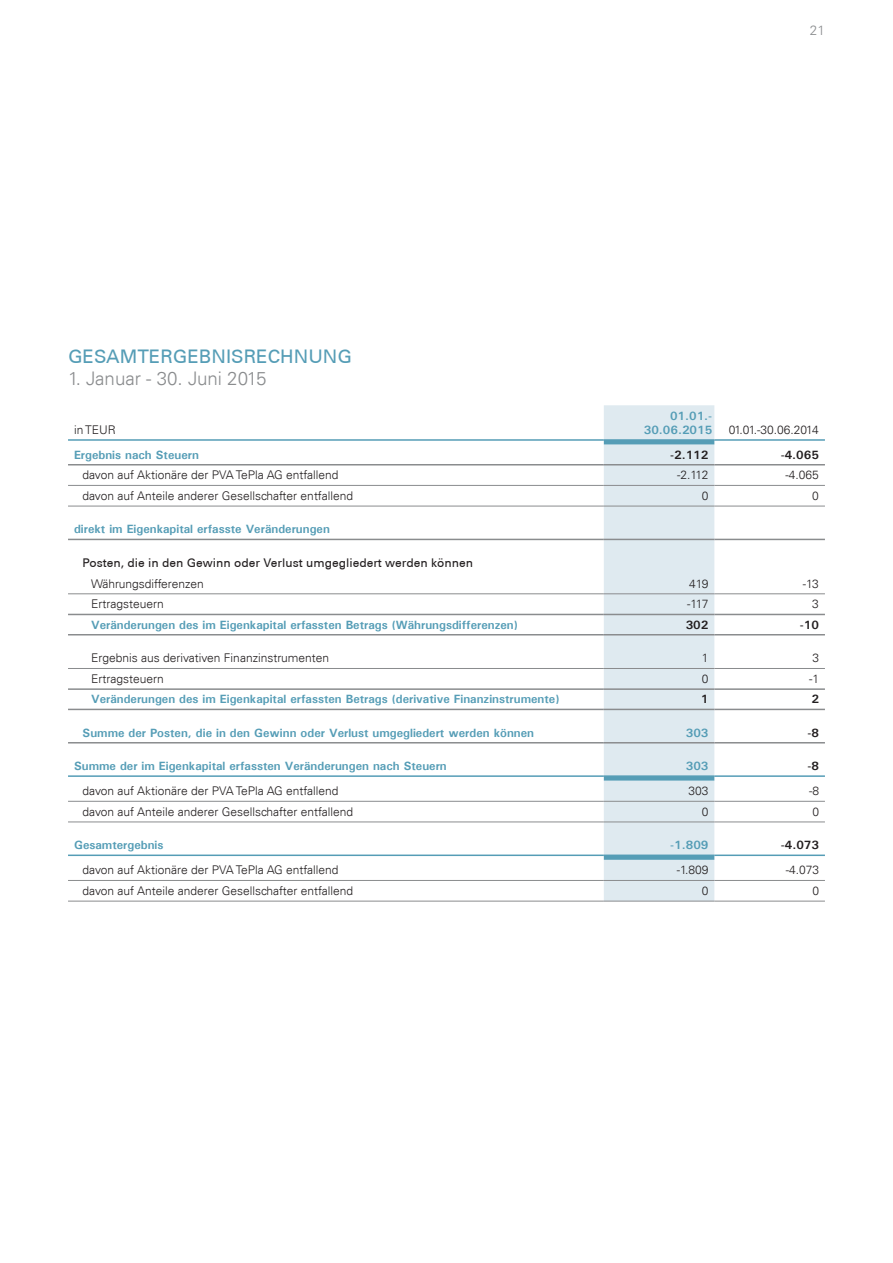
<style>
.page{position:relative;width:893px;height:1263px;background:#fff}
.page>*{position:absolute;margin:0;border:0;box-sizing:border-box;transform-origin:0 0}
.t1{font:500 18.75px "Univers CE";color:#559db6}
.t2{font:300 18.75px "Univers LT";color:#8a8c8e}
.t3{font:300 13.5px "Univers LT";color:#8a8c8e}
.t4{font:300 12px "Univers LT";color:#231f20}
.t5{font:700 12px/14.4px "Univers ATT";color:#559db6;text-align:right}
.t6{font:500 12px "Univers CE";color:#231f20}
.t7{font:700 12px "Univers ATT";color:#231f20}
.t8{font:300 12px "Univers LT";letter-spacing:-.05em;color:#231f20}
</style>
<div class="page">
<div style="left:604px;top:405px;width:110px;height:496px;background:#dfeaf0"></div>
<div style="left:604px;top:441px;width:110px;height:419px;background:#dfeaf0"></div>
<hr style="left:68px;top:464px;width:536px;height:1px;background:#8a8c8e">
<hr style="left:604px;top:464px;width:110px;height:1px;background:#8a8c8e">
<hr style="left:714px;top:464px;width:111px;height:1px;background:#8a8c8e">
<hr style="left:68px;top:485px;width:536px;height:1px;background:#8a8c8e">
<hr style="left:604px;top:485px;width:110px;height:1px;background:#8a8c8e">
<hr style="left:714px;top:485px;width:111px;height:1px;background:#8a8c8e">
<hr style="left:68px;top:506px;width:536px;height:1px;background:#8a8c8e">
<hr style="left:604px;top:506px;width:110px;height:1px;background:#8a8c8e">
<hr style="left:714px;top:506px;width:111px;height:1px;background:#8a8c8e">
<hr style="left:68px;top:539px;width:536px;height:1px;background:#8a8c8e">
<hr style="left:604px;top:539px;width:110px;height:1px;background:#8a8c8e">
<hr style="left:714px;top:539px;width:111px;height:1px;background:#8a8c8e">
<hr style="left:68px;top:614px;width:536px;height:1px;background:#8a8c8e">
<hr style="left:604px;top:614px;width:110px;height:1px;background:#8a8c8e">
<hr style="left:714px;top:614px;width:111px;height:1px;background:#8a8c8e">
<hr style="left:68px;top:634px;width:536px;height:1px;background:#8a8c8e">
<hr style="left:604px;top:634px;width:110px;height:1px;background:#8a8c8e">
<hr style="left:714px;top:634px;width:111px;height:1px;background:#8a8c8e">
<hr style="left:68px;top:709px;width:536px;height:1px;background:#8a8c8e">
<hr style="left:604px;top:709px;width:110px;height:1px;background:#8a8c8e">
<hr style="left:714px;top:709px;width:111px;height:1px;background:#8a8c8e">
<hr style="left:68px;top:593px;width:536px;height:1px;background:#8a8c8e">
<hr style="left:604px;top:593px;width:110px;height:1px;background:#8a8c8e">
<hr style="left:714px;top:593px;width:111px;height:1px;background:#8a8c8e">
<hr style="left:68px;top:668px;width:536px;height:1px;background:#8a8c8e">
<hr style="left:604px;top:668px;width:110px;height:1px;background:#8a8c8e">
<hr style="left:714px;top:668px;width:111px;height:1px;background:#8a8c8e">
<hr style="left:68px;top:688px;width:536px;height:2px;background:#8a8c8e">
<hr style="left:604px;top:688px;width:110px;height:2px;background:#8a8c8e">
<hr style="left:714px;top:688px;width:111px;height:2px;background:#8a8c8e">
<hr style="left:68px;top:801px;width:536px;height:1px;background:#8a8c8e">
<hr style="left:604px;top:801px;width:110px;height:1px;background:#8a8c8e">
<hr style="left:714px;top:801px;width:111px;height:1px;background:#8a8c8e">
<hr style="left:68px;top:821px;width:536px;height:1px;background:#8a8c8e">
<hr style="left:604px;top:821px;width:110px;height:1px;background:#8a8c8e">
<hr style="left:714px;top:821px;width:111px;height:1px;background:#8a8c8e">
<hr style="left:68px;top:880px;width:536px;height:1px;background:#8a8c8e">
<hr style="left:604px;top:880px;width:110px;height:1px;background:#8a8c8e">
<hr style="left:714px;top:880px;width:111px;height:1px;background:#8a8c8e">
<hr style="left:68px;top:901px;width:536px;height:1px;background:#8a8c8e">
<hr style="left:604px;top:901px;width:110px;height:1px;background:#8a8c8e">
<hr style="left:714px;top:901px;width:111px;height:1px;background:#8a8c8e">
<hr style="left:68px;top:439px;width:536px;height:2px;background:#559db6">
<hr style="left:604px;top:439px;width:110px;height:2px;background:#559db6">
<hr style="left:714px;top:439px;width:111px;height:2px;background:#559db6">
<hr style="left:68px;top:775px;width:536px;height:2px;background:#559db6">
<hr style="left:604px;top:775px;width:110px;height:2px;background:#559db6">
<hr style="left:714px;top:775px;width:111px;height:2px;background:#559db6">
<hr style="left:68px;top:854px;width:536px;height:2px;background:#559db6">
<hr style="left:604px;top:854px;width:110px;height:2px;background:#559db6">
<hr style="left:714px;top:854px;width:111px;height:2px;background:#559db6">
<hr style="left:68px;top:742px;width:536px;height:1px;background:#8a8c8e">
<hr style="left:604px;top:742px;width:110px;height:1px;background:#8a8c8e">
<hr style="left:714px;top:742px;width:111px;height:1px;background:#8a8c8e">
<h1 class="t1" style="left:68px;top:345px;width:286px">GESAMTERGEBNISRECHNUNG</h1>
<h1 class="t2" style="left:68px;top:367px;width:200px">1. Januar - 30. Juni 2015</h1>
<p class="t4" style="left:74px;top:422px;width:43px">in TEUR</p>
<p class="t3" style="left:810px;top:22px;width:17px">21</p>
<p class="t5" style="left:644px;top:408px;width:70px">01.01.-<br>30.06.2015</p>
<p class="t8" style="left:729px;top:422px;width:92px">01.01.-30.06.2014</p>
<p class="t5" style="left:74px;top:447px;width:126px">Ergebnis nach Steuern</p>
<p class="t7" style="left:670px;top:447px;width:40px">-2.112</p>
<p class="t7" style="left:781px;top:447px;width:40px">-4.065</p>
<p class="t4" style="left:83px;top:468px;width:257px">davon auf Aktionäre der PVA TePla AG entfallend</p>
<p class="t4" style="left:677px;top:468px;width:33px">-2.112</p>
<p class="t4" style="left:786px;top:468px;width:35px">-4.065</p>
<p class="t4" style="left:83px;top:489px;width:272px">davon auf Anteile anderer Gesellschafter entfallend</p>
<p class="t4" style="left:702px;top:489px;width:8px">0</p>
<p class="t4" style="left:812px;top:489px;width:8px">0</p>
<p class="t5" style="left:74px;top:522px;width:257px">direkt im Eigenkapital erfasste Veränderungen</p>
<p class="t6" style="left:83px;top:556px;width:392px">Posten, die in den Gewinn oder Verlust umgegliedert werden können</p>
<p class="t4" style="left:91px;top:576px;width:114px">Währungsdifferenzen</p>
<p class="t4" style="left:689px;top:576px;width:21px">419</p>
<p class="t4" style="left:803px;top:576px;width:18px">-13</p>
<p class="t4" style="left:91px;top:597px;width:74px">Ertragsteuern</p>
<p class="t4" style="left:687px;top:597px;width:23px">-117</p>
<p class="t4" style="left:812px;top:597px;width:8px">3</p>
<p class="t5" style="left:91px;top:617px;width:428px">Veränderungen des im Eigenkapital erfassten Betrags (Währungsdifferenzen)</p>
<p class="t7" style="left:686px;top:617px;width:24px">302</p>
<p class="t7" style="left:800px;top:617px;width:21px">-10</p>
<p class="t4" style="left:91px;top:651px;width:239px">Ergebnis aus derivativen Finanzinstrumenten</p>
<p class="t4" style="left:702px;top:651px;width:8px">1</p>
<p class="t4" style="left:812px;top:651px;width:8px">3</p>
<p class="t4" style="left:91px;top:672px;width:74px">Ertragsteuern</p>
<p class="t4" style="left:702px;top:672px;width:8px">0</p>
<p class="t4" style="left:809px;top:672px;width:12px">-1</p>
<p class="t5" style="left:91px;top:692px;width:470px">Veränderungen des im Eigenkapital erfassten Betrags (derivative Finanzinstrumente)</p>
<p class="t7" style="left:701px;top:692px;width:9px">1</p>
<p class="t7" style="left:811px;top:692px;width:9px">2</p>
<p class="t5" style="left:83px;top:725px;width:453px">Summe der Posten, die in den Gewinn oder Verlust umgegliedert werden können</p>
<p class="t5" style="left:686px;top:725px;width:24px">303</p>
<p class="t7" style="left:807px;top:725px;width:13px">-8</p>
<p class="t5" style="left:74px;top:759px;width:374px">Summe der im Eigenkapital erfassten Veränderungen nach Steuern</p>
<p class="t5" style="left:686px;top:759px;width:24px">303</p>
<p class="t7" style="left:807px;top:759px;width:13px">-8</p>
<p class="t4" style="left:83px;top:784px;width:257px">davon auf Aktionäre der PVA TePla AG entfallend</p>
<p class="t4" style="left:688px;top:784px;width:22px">303</p>
<p class="t4" style="left:809px;top:784px;width:12px">-8</p>
<p class="t4" style="left:83px;top:804px;width:272px">davon auf Anteile anderer Gesellschafter entfallend</p>
<p class="t4" style="left:702px;top:804px;width:8px">0</p>
<p class="t4" style="left:812px;top:804px;width:8px">0</p>
<p class="t5" style="left:74px;top:838px;width:91px">Gesamtergebnis</p>
<p class="t5" style="left:670px;top:838px;width:40px">-1.809</p>
<p class="t7" style="left:781px;top:838px;width:40px">-4.073</p>
<p class="t4" style="left:83px;top:863px;width:257px">davon auf Aktionäre der PVA TePla AG entfallend</p>
<p class="t4" style="left:677px;top:863px;width:33px">-1.809</p>
<p class="t4" style="left:786px;top:863px;width:35px">-4.073</p>
<p class="t4" style="left:83px;top:884px;width:272px">davon auf Anteile anderer Gesellschafter entfallend</p>
<p class="t4" style="left:702px;top:884px;width:8px">0</p>
<p class="t4" style="left:812px;top:884px;width:8px">0</p>
</div>
